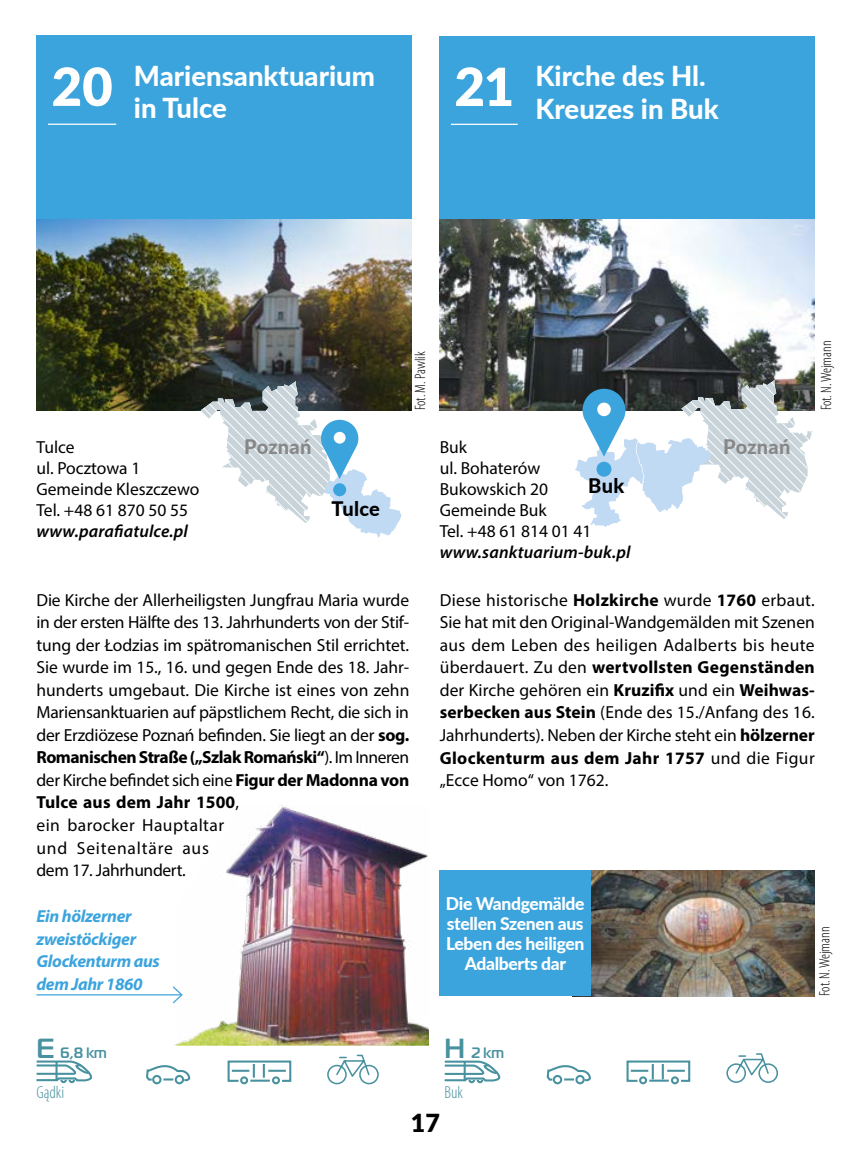
<style>
.page{position:relative;width:851px;height:1170px;background:#fff}
.page>*{position:absolute;margin:0;border:0;box-sizing:border-box;transform-origin:0 0}
.t1{font:800 27.5px/32.5px "Lato";color:#fff}
.t2{font:900 25px "Lato";color:#000}
.t3{font:800 20px "Lato";letter-spacing:.01em;color:#878787}
.t4{font:800 20px "Lato";letter-spacing:.015em;color:#000}
.t5{font:17.5px/22.5px "Myriad Pro";letter-spacing:-.005em;color:#000}
.t6{font:800 17.5px/20px "Lato";letter-spacing:-.02em;color:#fff;text-align:center}
.t7{font:italic 700 17.5px/22.5px "Myriad Pro";letter-spacing:-.02em;color:#3ca4dd}
.t8{font:italic 600 17.5px "Myriad Pro";letter-spacing:.01em;color:#000}
.t9{font:300 condensed 17.5px "Myriad Pro";color:#48919f}
.t10{font:300 condensed 15px "Myriad Pro";color:#000}
.t11{font:700 15px "Magistral TT";color:#48919f}
.s1{font-weight:700}
.s2{font-size:27.5px}
</style>
<div class="page">
<div style="left:36px;top:35px;width:375px;height:375px;background:#3ca4dd"></div>
<hr style="left:48px;top:124px;width:68px;height:1px;background:#fff">
<img style="left:36px;top:219px;width:375px;height:191px">
<img style="left:175px;top:805px;width:254px;height:240px">
<svg style="left:201px;top:381px;width:200px;height:156px"></svg>
<div style="left:334px;top:432px;width:11px;height:11px;background:#fff;border-radius:50%"></div>
<svg style="left:146px;top:1065px;width:45px;height:17px"></svg>
<div style="left:152px;top:1074px;width:9px;height:10px;border:2px solid #48919f;border-radius:50%"></div>
<div style="left:175px;top:1074px;width:9px;height:10px;border:2px solid #48919f;border-radius:50%"></div>
<div style="left:240px;top:1076px;width:8px;height:8px;border:2px solid #48919f;border-radius:50%"></div>
<div style="left:272px;top:1076px;width:8px;height:8px;border:2px solid #48919f;border-radius:50%"></div>
<svg style="left:227px;top:1060px;width:65px;height:22px"></svg>
<hr style="left:36px;top:994px;width:146px;height:1px;background:#3ca4dd">
<svg style="left:171px;top:984px;width:13px;height:20px"></svg>
<svg style="left:36px;top:1060px;width:57px;height:24px"></svg>
<hr style="left:55px;top:1061px;width:3px;height:19px;background:#48919f">
<svg style="left:546px;top:1065px;width:45px;height:17px"></svg>
<div style="left:552px;top:1074px;width:10px;height:10px;border:2px solid #48919f;border-radius:50%"></div>
<div style="left:575px;top:1074px;width:9px;height:10px;border:2px solid #48919f;border-radius:50%"></div>
<div style="left:639px;top:1076px;width:8px;height:8px;border:2px solid #48919f;border-radius:50%"></div>
<div style="left:670px;top:1076px;width:8px;height:8px;border:2px solid #48919f;border-radius:50%"></div>
<svg style="left:626px;top:1060px;width:65px;height:22px"></svg>
<div style="left:439px;top:36px;width:375px;height:374px;background:#3ca4dd"></div>
<hr style="left:451px;top:124px;width:66px;height:1px;background:#fff">
<img style="left:439px;top:219px;width:375px;height:191px">
<img style="left:572px;top:870px;width:242px;height:126px">
<svg style="left:575px;top:380px;width:237px;height:146px"></svg>
<div style="left:597px;top:402px;width:13px;height:14px;background:#fff;border-radius:50%"></div>
<svg style="left:444px;top:1060px;width:57px;height:24px"></svg>
<svg style="left:327px;top:1054px;width:52px;height:30px"></svg>
<svg style="left:726px;top:1053px;width:52px;height:30px"></svg>
<div style="left:439px;top:869px;width:152px;height:126px;background:#3ca4dd"></div>
<h1 class="t1" style="left:52px;top:58px;width:325px;text-indent:82px">Mariensanktuarium<br><sup>20</sup> in Tulce</h1>
<h1 class="t1" style="left:454px;top:59px;width:266px;text-indent:81px">Kirche des Hl.<br><sup>21</sup> Kreuzes in Buk</h1>
<p class="t5" style="left:36px;top:436px;width:164px;line-height:21px">Tulce<br>ul. Pocztowa 1<br>Gemeinde Kleszczewo<br>Tel. +48 61 870 50 55</p>
<p class="t8" style="left:36px;top:519px;width:153px">www.parafiatulce.pl</p>
<p class="t3" style="left:244px;top:431px;width:69px">Poznań</p>
<p class="t4" style="left:331px;top:494px;width:50px">Tulce</p>
<p class="t10" style="left:411px;top:410px;width:60px;rotate:-90deg">Fot. M. Pawlik</p>
<p class="t5" style="left:36px;top:588px;width:374px">Die Kirche der Allerheiligsten Jungfrau Maria wurde in der ersten Hälfte des 13. Jahrhunderts von der Stif&shy;tung der Łodzias im spätromanischen Stil errichtet.<br>Sie wurde im 15., 16. und gegen Ende des 18. Jahr&shy;hunderts umgebaut. Die Kirche ist eines von zehn Mariensanktuarien auf päpstlichem Recht, die sich in der Erzdiözese Poznań befinden. Sie liegt an der <span class="s1">sog.<br>Romanischen Straße („Szlak Romański“</span>). Im Inneren der Kirche befindet sich eine <span class="s1">Figur der Madonna von Tulce aus dem Jahr 1500</span>,<br>ein barocker Hauptaltar<br>und Seitenaltäre aus<br>dem 17. Jahrhundert.</p>
<p class="t7" style="left:36px;top:904px;width:125px">Ein hölzerner zweistöckiger<br>Glockenturm aus dem Jahr 1860</p>
<p class="t5" style="left:439px;top:436px;width:153px;line-height:21px">Buk<br>ul. Bohaterów<br>Bukowskich 20<br>Gemeinde Buk<br>Tel. +48 61 814 01 41</p>
<p class="t8" style="left:439px;top:541px;width:192px">www.sanktuarium-buk.pl</p>
<p class="t4" style="left:588px;top:471px;width:38px">Buk</p>
<p class="t3" style="left:723px;top:431px;width:69px">Poznań</p>
<p class="t10" style="left:817px;top:410px;width:71px;rotate:-90deg">Fot. N. Wejmann</p>
<p class="t5" style="left:439px;top:588px;width:376px;text-align:justify">Diese historische <span class="s1">Holzkirche</span> wurde <span class="s1">1760</span> erbaut.<br>Sie hat mit den Original-Wandgemälden mit Szenen aus dem Leben des heiligen Adalberts bis heute überdauert. Zu den <span class="s1">wertvollsten Gegenständen </span>der Kirche gehören ein <span class="s1">Kruzifix</span> und ein <span class="s1">Weihwas&shy;serbecken aus Stein</span> (Ende des 15./Anfang des 16.<br>Jahrhunderts). Neben der Kirche steht ein <span class="s1">hölzerner Glockenturm aus dem Jahr 1757</span> und die Figur „Ecce Homo“ von 1762.</p>
<p class="t6" style="left:446px;top:892px;width:140px">Die Wandgemälde stellen Szenen aus<br>Leben des heiligen<br>Adalberts dar</p>
<p class="t10" style="left:815px;top:996px;width:71px;rotate:-90deg">Fot. N. Wejmann</p>
<p class="t11" style="left:36px;top:1042px;width:72px"><span class="s2">E</span> 6,8 km</p>
<p class="t9" style="left:36px;top:1081px;width:29px">Gądki</p>
<p class="t11" style="left:444px;top:1042px;width:61px"><span class="s2">H</span> 2 km</p>
<p class="t9" style="left:444px;top:1081px;width:20px">Buk</p>
<h2 class="t2" style="left:411px;top:1103px;width:31px">17</h2>
</div>
